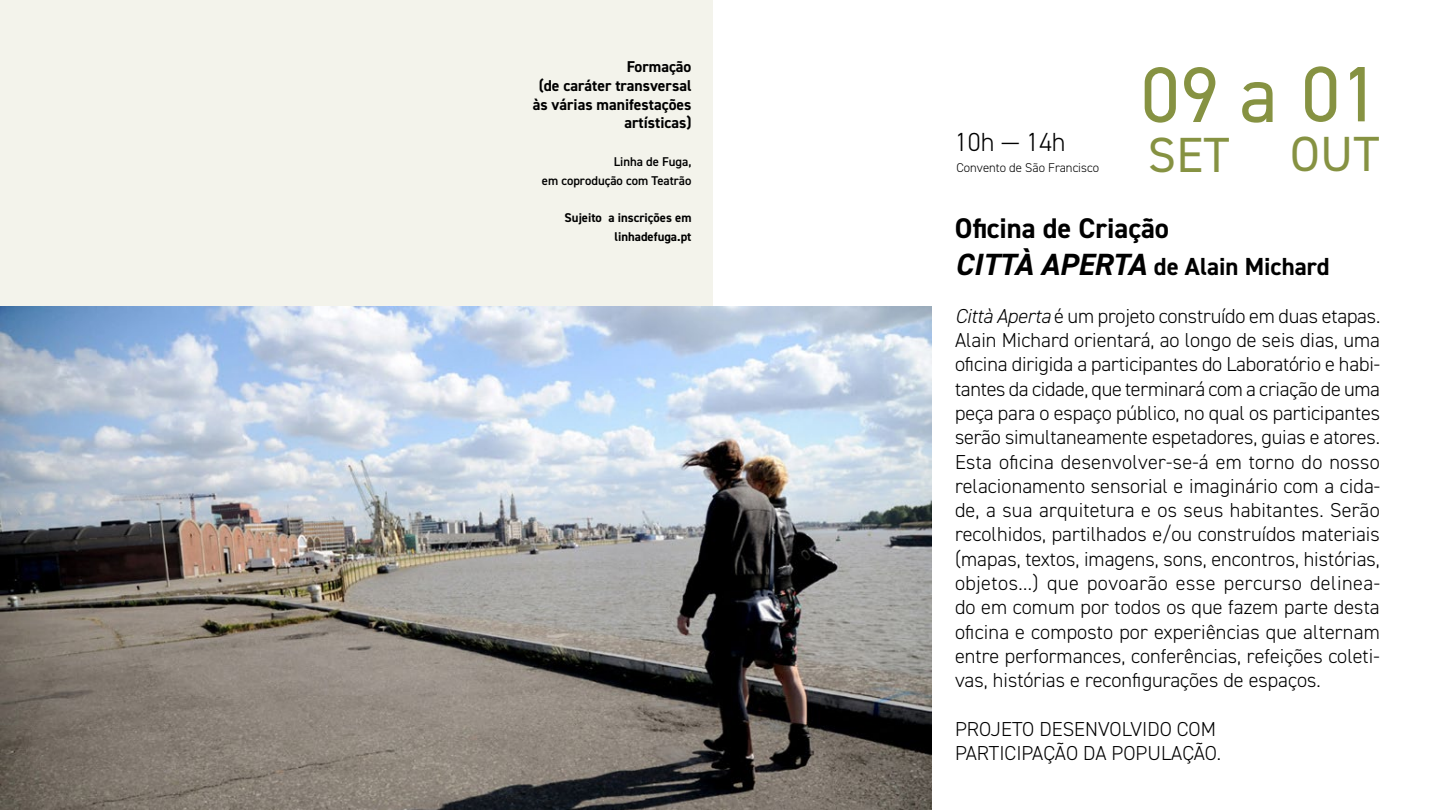
<style>
.page{position:relative;width:1440px;height:810px;background:#fff}
.page>*{position:absolute;margin:0;border:0;box-sizing:border-box;transform-origin:0 0}
.t1{font:78.75px "DIN2014";color:#869242}
.t2{font:49.5px "DIN2014";letter-spacing:.01em;color:#869242}
.t3{font:700 28.5px "DIN2014";color:#000}
.t4{font:300 26.25px "DIN2014";color:#000}
.t5{font:700 24.75px "DIN2014";color:#000}
.t6{font:300 20.25px/24.3px "DIN2014";color:#000;text-align:justify}
.t7{font:700 15.75px/18.8px "DIN2014";color:#000;text-align:right}
.t8{font:600 12.75px/18.8px "DIN2014";color:#000;text-align:right}
.t9{font:700 12.75px/18.8px "DIN2014";color:#000;text-align:right}
.t10{font:300 12.75px "DIN2014";color:#000}
.s1{font-style:italic;font-size:30.75px}
.s2{font-style:italic}
</style>
<div class="page">
<div style="left:0;top:0;width:713px;height:810px;background:#f3f3eb"></div>
<img style="left:0;top:307px;width:932px;height:503px">
<p class="t7" style="left:533px;top:57px;width:160px">Formação<br>(de caráter transversal às várias manifestações artísticas)</p>
<p class="t8" style="left:542px;top:152px;width:151px">Linha de Fuga,<br>em coprodução com Teatrão</p>
<p class="t9" style="left:565px;top:208px;width:128px">Sujeito a inscrições em linhadefuga.pt</p>
<p class="t4" style="left:955px;top:126px;width:112px">10h — 14h</p>
<p class="t10" style="left:957px;top:160px;width:144px">Convento de São Francisco</p>
<h1 class="t1" style="left:1141px;top:46px;width:241px">09 a 01</h1>
<h2 class="t2" style="left:1290px;top:123px;width:91px">OUT</h2>
<h2 class="t2" style="left:1148px;top:124px;width:83px">SET</h2>
<h3 class="t3" style="left:955px;top:210px;width:216px">Oficina de Criação</h3>
<p class="t5" style="left:955px;top:250px;width:376px"><span class="s1">CITTÀ APERTA</span> de Alain Michard</p>
<p class="t6" style="left:955px;top:304px;width:427px"><span class="s2">Città Aperta</span> é um projeto construído em duas etapas.<br>Alain Michard orientará, ao longo de seis dias, uma oficina dirigida a participantes do Laboratório e habi&shy;tantes da cidade, que terminará com a criação de uma peça para o espaço público, no qual os participantes serão simultaneamente espetadores, guias e atores.<br>Esta oficina desenvolver‑se‑á em torno do nosso relacionamento sensorial e imaginário com a cida&shy;de, a sua arquitetura e os seus habitantes. Serão recolhidos, partilhados e/ou construídos materiais (mapas, textos, imagens, sons, encontros, histórias, objetos...) que povoarão esse percurso delinea&shy;do em comum por todos os que fazem parte desta oficina e composto por experiências que alternam entre performances, conferências, refeições coleti&shy;vas, histórias e reconfigurações de espaços.</p>
<p class="t6" style="left:955px;top:717px;width:267px">PROJETO DESENVOLVIDO COM<br>PARTICIPAÇÃO DA POPULAÇÃO.</p>
</div>
